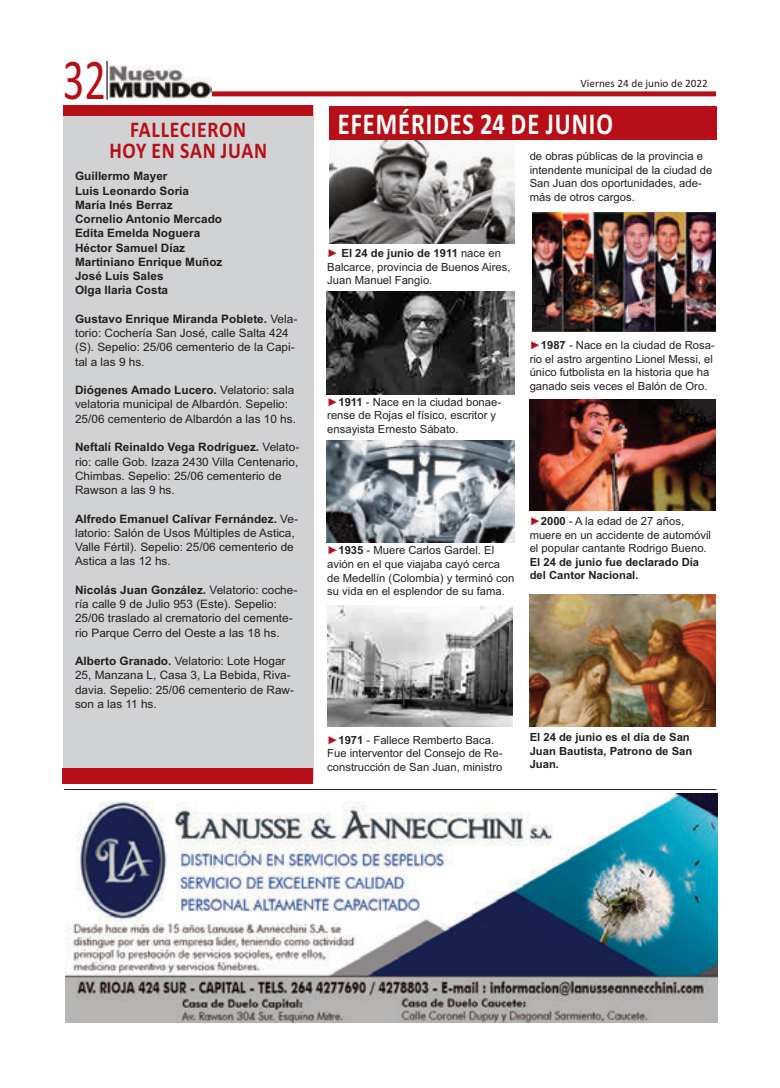
<style>
.page{position:relative;width:780px;height:1088px;background:#fff}
.page>*{position:absolute;margin:0;border:0;box-sizing:border-box;transform-origin:0 0}
.t1{font:58.25px "Calibri";color:#b70f17;scale:.73 1}
.t2{font:700 30.5px "Calibri";letter-spacing:.04em;color:#fff;scale:.8 1}
.t3{font:700 22.5px/21.1px "Calibri";letter-spacing:.04em;color:#b70f17;text-align:center;scale:.88 1}
.t4{font:11.62px/14.2px "Arial";color:#231f20}
.t5{font:700 11.62px/14.2px "Arial";color:#231f20}
.t6{font:11.25px/13.5px "Arial";color:#231f20}
.t7{font:700 11.25px/13.5px "Arial";color:#231f20}
.t8{font:11.25px "Calibri";color:#231f20}
.s1{font-weight:700}
.s2{font-weight:700;color:#b70f17}
</style>
<div class="page">
<div style="left:329px;top:106px;width:388px;height:34px;background:#b70f17"></div>
<div style="left:212px;top:91px;width:504px;height:5px;background:#b70f17"></div>
<hr style="left:106px;top:61px;width:2px;height:39px;background:#231f20">
<img style="left:109px;top:66px;width:103px;height:33px">
<div style="left:63px;top:105px;width:250px;height:674px;background:#d1d2d4"></div>
<div style="left:63px;top:105px;width:250px;height:11px;background:#b70f17"></div>
<div style="left:63px;top:768px;width:250px;height:16px;background:#b70f17"></div>
<img style="left:65px;top:794px;width:652px;height:229px">
<hr style="left:64px;top:789px;width:652px;height:1px;background:#231f20">
<img style="left:327px;top:292px;width:187px;height:102px">
<img style="left:327px;top:440px;width:187px;height:103px">
<img style="left:329px;top:141px;width:186px;height:102px">
<img style="left:327px;top:606px;width:186px;height:120px">
<img style="left:532px;top:212px;width:183px;height:120px">
<img style="left:529px;top:399px;width:186px;height:111px">
<img style="left:529px;top:594px;width:186px;height:132px">
<h1 class="t1" style="left:63px;top:45px;width:61px">32</h1>
<h3 class="t3" style="left:109px;top:118px;width:181px">FALLECIERON<br>HOY EN SAN JUAN</h3>
<p class="t5" style="left:75px;top:169px;width:149px">Guillermo Mayer<br>Luis Leonardo Soria<br>María Inés Berraz<br>Cornelio Antonio Mercado<br>Edita Emelda Noguera<br>Héctor Samuel Díaz<br>Martiniano Enrique Muñoz<br>José Luis Sales<br>Olga Ilaria Costa</p>
<p class="t4" style="left:75px;top:312px;width:224px"><span class="s1">Gustavo Enrique Miranda Poblete.</span> Vela&shy;torio: Cochería San José, calle Salta 424 (S). Sepelio: 25/06 cementerio de la Capi&shy;tal a las 9 hs.</p>
<p class="t4" style="left:75px;top:383px;width:222px"><span class="s1">Diógenes Amado Lucero.</span> Velatorio: sala velatoria municipal de Albardón. Sepelio:<br>25/06 cementerio de Albardón a las 10 hs.</p>
<p class="t4" style="left:75px;top:440px;width:226px"><span class="s1">Neftalí Reinaldo Vega Rodríguez.</span> Velato&shy;rio: calle Gob. Izaza 2430 Villa Centenario, Chimbas. Sepelio: 25/06 cementerio de Rawson a las 9 hs.</p>
<p class="t4" style="left:75px;top:511px;width:224px"><span class="s1">Alfredo Emanuel Calívar Fernández.</span> Ve&shy;latorio: Salón de Usos Múltiples de Astica, Valle Fértil). Sepelio: 25/06 cementerio de Astica a las 12 hs.</p>
<p class="t4" style="left:75px;top:583px;width:224px"><span class="s1">Nicolás Juan González.</span> Velatorio: coche&shy;ría calle 9 de Julio 953 (Este). Sepelio:<br>25/06 traslado al crematorio del cemente&shy;rio Parque Cerro del Oeste a las 18 hs.</p>
<p class="t4" style="left:75px;top:654px;width:220px"><span class="s1">Alberto Granado.</span> Velatorio: Lote Hogar 25, Manzana L, Casa 3, La Bebida, Riva&shy;davia. Sepelio: 25/06 cementerio de Raw&shy;son a las 11 hs.</p>
<p class="t8" style="left:580px;top:77px;width:129px">Viernes 24 de junio de 2022</p>
<h2 class="t2" style="left:338px;top:105px;width:345px">EFEMÉRIDES 24 DE JUNIO</h2>
<p class="t6" style="left:327px;top:247px;width:185px"><span class="s2">►</span> <span class="s1">El 24 de junio de 1911</span> nace en<br>Balcarce, provincia de Buenos Aires,<br>Juan Manuel Fangio.</p>
<p class="t6" style="left:529px;top:150px;width:184px">de obras públicas de la provincia e intendente municipal de la ciudad de<br>San Juan dos oportunidades, ade&shy;más de otros cargos.</p>
<p class="t6" style="left:327px;top:395px;width:175px"><span class="s2">►</span><span class="s1">1911</span> - Nace en la ciudad bonae&shy;rense de Rojas el físico, escritor y ensayista Ernesto Sábato.</p>
<p class="t6" style="left:529px;top:339px;width:186px"><span class="s2">►</span><span class="s1">1987</span> - Nace en la ciudad de Rosa&shy;rio el astro argentino Lionel Messi, el único futbolista en la historia que ha ganado seis veces el Balón de Oro.</p>
<p class="t6" style="left:327px;top:544px;width:188px"><span class="s2">►</span><span class="s1">1935</span> - Muere Carlos Gardel. El avión en el que viajaba cayó cerca de Medellín (Colombia) y terminó con su vida en el esplendor de su fama.</p>
<p class="t6" style="left:529px;top:514px;width:183px"><span class="s2">►</span><span class="s1">2000</span> - A la edad de 27 años, muere en un accidente de automóvil el popular cantante Rodrigo Bueno.</p>
<p class="t7" style="left:529px;top:555px;width:171px">El 24 de junio fue declarado Día del Cantor Nacional.</p>
<p class="t6" style="left:327px;top:733px;width:177px"><span class="s2">►</span><span class="s1">1971</span> - Fallece Remberto Baca.<br>Fue interventor del Consejo de Re&shy;construcción de San Juan, ministro</p>
<p class="t7" style="left:529px;top:730px;width:164px">El 24 de junio es el día de San<br>Juan Bautista, Patrono de San<br>Juan.</p>
</div>
